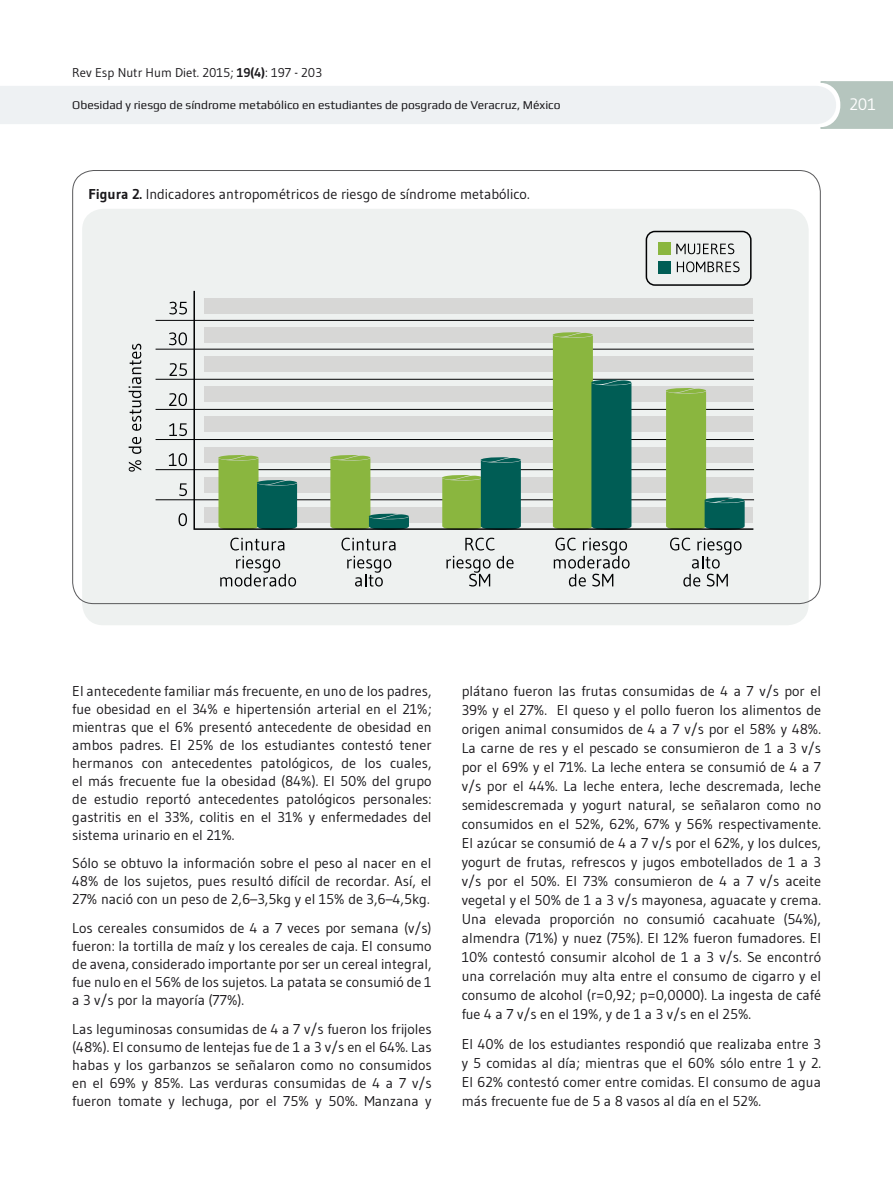
<style>
.page{position:relative;width:893px;height:1191px;background:#fff}
.page>*{position:absolute;margin:0;border:0;box-sizing:border-box;transform-origin:0 0}
.t1{font:16.5px "Gudea";color:#fff}
.t2{font:14.25px/19px "Gudea";color:#1a181b;text-align:justify}
.t3{font:12.75px "Gudea";color:#1a181b}
.t4{font:12px "Play";color:#1a181b}
.s1{font-weight:700}
</style>
<div class="page">
<svg style="left:0;top:81px;width:893px;height:48px"></svg>
<div style="left:82px;top:209px;width:727px;height:416px;background:#eef1f0;border-radius:21px"></div>
<svg style="left:169px;top:453px;width:18px;height:13px"></svg>
<svg style="left:169px;top:423px;width:18px;height:13px"></svg>
<svg style="left:169px;top:393px;width:18px;height:13px"></svg>
<svg style="left:170px;top:363px;width:17px;height:13px"></svg>
<svg style="left:169px;top:332px;width:18px;height:13px"></svg>
<svg style="left:169px;top:302px;width:18px;height:12px"></svg>
<svg style="left:179px;top:483px;width:8px;height:13px"></svg>
<svg style="left:179px;top:513px;width:8px;height:13px"></svg>
<hr style="left:156px;top:499px;width:598px;height:1px;background:#010203">
<hr style="left:156px;top:469px;width:598px;height:1px;background:#010203">
<hr style="left:156px;top:439px;width:598px;height:1px;background:#010203">
<hr style="left:156px;top:409px;width:598px;height:1px;background:#010203">
<hr style="left:156px;top:379px;width:598px;height:1px;background:#010203">
<hr style="left:156px;top:349px;width:598px;height:1px;background:#010203">
<hr style="left:156px;top:320px;width:598px;height:1px;background:#010203">
<svg style="left:220px;top:556px;width:76px;height:30px"></svg>
<svg style="left:230px;top:537px;width:54px;height:13px"></svg>
<svg style="left:347px;top:556px;width:44px;height:30px"></svg>
<svg style="left:341px;top:537px;width:54px;height:13px"></svg>
<svg style="left:446px;top:556px;width:45px;height:30px"></svg>
<svg style="left:497px;top:556px;width:17px;height:12px"></svg>
<svg style="left:465px;top:537px;width:30px;height:13px"></svg>
<svg style="left:554px;top:537px;width:76px;height:49px"></svg>
<svg style="left:670px;top:537px;width:72px;height:49px"></svg>
<svg style="left:193px;top:230px;width:562px;height:300px"></svg>
<svg style="left:129px;top:460px;width:12px;height:11px"></svg>
<svg style="left:129px;top:437px;width:12px;height:17px"></svg>
<svg style="left:129px;top:344px;width:12px;height:87px"></svg>
<p class="t3" style="left:72px;top:65px;width:251px">Rev Esp Nutr Hum Diet. 2015; <span class="s1">19(4)</span>: 197 - 203</p>
<p class="t4" style="left:72px;top:98px;width:490px">Obesidad y riesgo de síndrome metabólico en estudiantes de posgrado de Veracruz, México</p>
<p class="t1" style="left:849px;top:94px;width:28px">201</p>
<p class="t2" style="left:88px;top:184px;width:443px"><span class="s1">Figura 2.</span> Indicadores antropométricos de riesgo de síndrome metabólico.</p>
<p class="t2" style="left:72px;top:681px;width:361px;line-height:18px">El antecedente familiar más frecuente, en uno de los padres, fue obesidad en el 34% e hipertensión arterial en el 21%; mientras que el 6% presentó antecedente de obesidad en ambos padres. El 25% de los estudiantes contestó tener hermanos con antecedentes patológicos, de los cuales, el más frecuente fue la obesidad (84%). El 50% del grupo de estudio reportó antecedentes patológicos personales: gastritis en el 33%, colitis en el 31% y enfermedades del sistema urinario en el 21%.</p>
<p class="t2" style="left:72px;top:854px;width:361px;line-height:18px">Sólo se obtuvo la información sobre el peso al nacer en el 48% de los sujetos, pues resultó difícil de recordar. Así, el 27% nació con un peso de 2,6–3,5kg y el 15% de 3,6–4,5kg.</p>
<p class="t2" style="left:72px;top:919px;width:361px;line-height:18px">Los cereales consumidos de 4 a 7 veces por semana (v/s) fueron: la tortilla de maíz y los cereales de caja. El consumo de avena, considerado importante por ser un cereal integral, fue nulo en el 56% de los sujetos. La patata se consumió de 1 a 3 v/s por la mayoría (77%).</p>
<p class="t2" style="left:72px;top:1019px;width:361px;line-height:18px">Las leguminosas consumidas de 4 a 7 v/s fueron los frijoles (48%). El consumo de lentejas fue de 1 a 3 v/s en el 64%. Las habas y los garbanzos se señalaron como no consumidos en el 69% y 85%. Las verduras consumidas de 4 a 7 v/s fueron tomate y lechuga, por el 75% y 50%. Manzana y</p>
<p class="t2" style="left:462px;top:681px;width:361px">plátano fueron las frutas consumidas de 4 a 7 v/s por el 39% y el 27%. El queso y el pollo fueron los alimentos de origen animal consumidos de 4 a 7 v/s por el 58% y 48%.<br>La carne de res y el pescado se consumieron de 1 a 3 v/s por el 69% y el 71%. La leche entera se consumió de 4 a 7 v/s por el 44%. La leche entera, leche descremada, leche semidescremada y yogurt natural, se señalaron como no consumidos en el 52%, 62%, 67% y 56% respectivamente.<br>El azúcar se consumió de 4 a 7 v/s por el 62%, y los dulces, yogurt de frutas, refrescos y jugos embotellados de 1 a 3 v/s por el 50%. El 73% consumieron de 4 a 7 v/s aceite vegetal y el 50% de 1 a 3 v/s mayonesa, aguacate y crema.<br>Una elevada proporción no consumió cacahuate (54%), almendra (71%) y nuez (75%). El 12% fueron fumadores. El 10% contestó consumir alcohol de 1 a 3 v/s. Se encontró una correlación muy alta entre el consumo de cigarro y el consumo de alcohol (r=0,92; p=0,0000). La ingesta de café fue 4 a 7 v/s en el 19%, y de 1 a 3 v/s en el 25%.</p>
<p class="t2" style="left:462px;top:1034px;width:361px">El 40% de los estudiantes respondió que realizaba entre 3 y 5 comidas al día; mientras que el 60% sólo entre 1 y 2.<br>El 62% contestó comer entre comidas. El consumo de agua más frecuente fue de 5 a 8 vasos al día en el 52%.</p>
</div>
